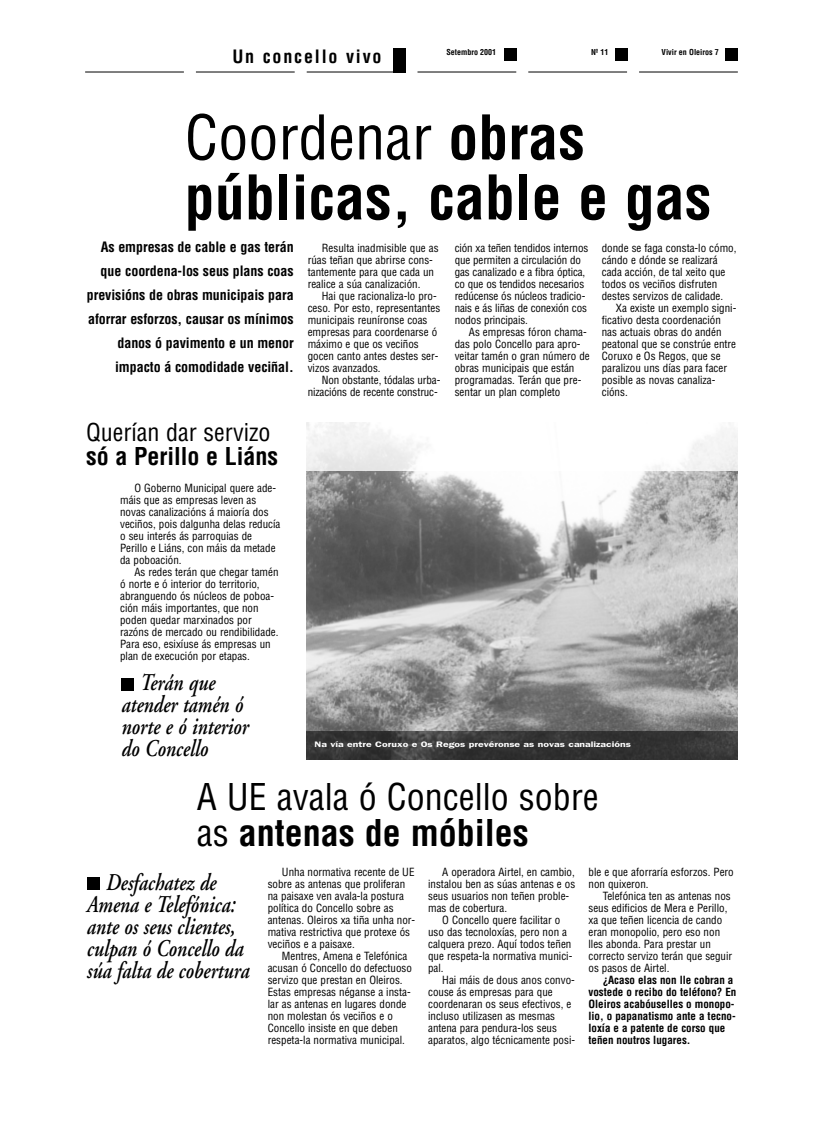
<style>
.page{position:relative;width:823px;height:1134px;background:#fff}
.page>*{position:absolute;margin:0;border:0;box-sizing:border-box;transform-origin:0 0}
.t1{font:700 condensed 60px/60px "Helvetica";color:#000}
.t2{font:condensed 36px/36px "Helvetica";color:#000}
.t3{font:italic 600 24px/22px "Adobe Garamond";color:#000;text-align:center;scale:.8 1}
.t4{font:condensed 24px "Helvetica";color:#000}
.t5{font:700 condensed 24px "Helvetica";color:#000}
.t6{font:700 condensed 18px "Helvetica";letter-spacing:.1em;color:#000}
.t7{font:700 condensed 14px/24px "Helvetica";letter-spacing:-.005em;color:#000;text-align:right}
.t8{font:condensed 11px/12px "Helvetica";color:#000}
.t9{font:700 condensed 11px/12px "Helvetica";color:#000}
.t10{font:600 8px "Franklin Gothic";color:#fff;scale:1.3 1}
.t11{font:700 condensed 8px "Helvetica";color:#000}
.s1{font-weight:400}
.s2{font-weight:700}
</style>
<div class="page">
<div style="left:725px;top:48px;width:12px;height:12px;background:#000"></div>
<div style="left:614px;top:48px;width:12px;height:12px;background:#000"></div>
<div style="left:504px;top:48px;width:12px;height:12px;background:#000"></div>
<hr style="left:417px;top:72px;width:99px;height:1px;background:#000">
<hr style="left:528px;top:72px;width:98px;height:1px;background:#000">
<hr style="left:638px;top:72px;width:99px;height:1px;background:#000">
<hr style="left:306px;top:72px;width:99px;height:1px;background:#000">
<hr style="left:196px;top:72px;width:98px;height:1px;background:#000">
<hr style="left:85px;top:72px;width:99px;height:1px;background:#000">
<div style="left:393px;top:48px;width:12px;height:24px;background:#000"></div>
<img style="left:306px;top:471px;width:431px;height:260px">
<img style="left:306px;top:731px;width:431px;height:29px">
<div style="left:87px;top:877px;width:12px;height:12px;background:#000"></div>
<div style="left:122px;top:678px;width:12px;height:12px;background:#000"></div>
<h3 class="t6" style="left:232px;top:46px;width:150px">Un concello vivo</h3>
<p class="t11" style="left:446px;top:48px;width:51px">Setembro 2001</p>
<p class="t11" style="left:590px;top:48px;width:19px">Nº 11</p>
<p class="t11" style="left:661px;top:48px;width:59px">Vivir en Oleiros 7</p>
<h1 class="t1" style="left:185px;top:109px;width:527px"><span class="s1">Coordenar</span> obras públicas, cable e gas</h1>
<p class="t7" style="left:87px;top:235px;width:208px">As empresas de cable e gas terán que coordena-los seus plans coas previsións de obras municipais para aforrar esforzos, causar os mínimos danos ó pavimento e un menor impacto á comodidade veciñal.</p>
<p class="t8" style="left:454px;top:242px;width:135px">ción xa teñen tendidos internos que permiten a circulación do gas canalizado e a fibra óptica, co que os tendidos necesarios redúcense ós núcleos tradicio&shy;nais e ás liñas de conexión cos nodos principais.</p>
<p class="t8" style="left:454px;top:326px;width:136px;text-indent:14px">As empresas fóron chama&shy;das polo Concello para apro&shy;veitar tamén o gran número de obras municipais que están programadas. Terán que pre&shy;sentar un plan completo</p>
<p class="t8" style="left:601px;top:242px;width:136px">donde se faga consta-lo cómo, cándo e dónde se realizará cada acción, de tal xeito que todos os veciños disfruten destes servizos de calidade.</p>
<p class="t8" style="left:601px;top:302px;width:136px;text-indent:14px">Xa existe un exemplo signi&shy;ficativo desta coordenación nas actuais obras do andén peatonal que se constrúe entre<br>Coruxo e Os Regos, que se paralizou uns días para facer posible as novas canaliza&shy;cións.</p>
<p class="t8" style="left:307px;top:242px;width:132px;text-indent:14px">Resulta inadmisible que as rúas teñan que abrirse cons&shy;tantemente para que cada un realice a súa canalización.</p>
<p class="t8" style="left:307px;top:290px;width:134px;text-indent:14px">Hai que racionaliza-lo pro&shy;ceso. Por esto, representantes municipais reuníronse coas empresas para coordenarse ó máximo e que os veciños gocen canto antes destes ser&shy;vizos avanzados.</p>
<p class="t8" style="left:307px;top:374px;width:134px;text-align:right">Non obstante, tódalas urba&shy;nizacións de recente construc-</p>
<h3 class="t4" style="left:86px;top:419px;width:186px">Querían dar servizo</h3>
<h3 class="t5" style="left:86px;top:443px;width:193px">só a Perillo e Liáns</h3>
<p class="t8" style="left:120px;top:482px;width:162px;text-indent:14px">O Goberno Municipal quere ade&shy;máis que as empresas leven as novas canalizacións á maioría dos veciños, pois dalgunha delas reducía o seu interés ás parroquias de<br>Perillo e Liáns, con máis da metade da poboación.</p>
<p class="t8" style="left:120px;top:566px;width:160px;text-indent:14px">As redes terán que chegar tamén ó norte e ó interior do territorio, abranguendo ós núcleos de poboa&shy;ción máis importantes, que non poden quedar marxinados por razóns de mercado ou rendibilidade.<br>Para eso, esixíuse ás empresas un plan de execución por etapas.</p>
<h3 class="t3" style="left:121px;top:673px;width:160px;text-align:left;text-indent:19px">Terán que atender tamén ó norte e ó interior do Concello</h3>
<p class="t10" style="left:314px;top:740px;width:245px">Na vía entre Coruxo e Os Regos prevéronse as novas canalizacións</p>
<h2 class="t2" style="left:197px;top:780px;width:403px">A UE avala ó Concello sobre as <span class="s2">antenas de móbiles</span></h2>
<h3 class="t3" style="left:86px;top:873px;width:205px">Desfachatez de<br>Amena e Telefónica: ante os seus clientes, culpan ó Concello da súa falta de cobertura</h3>
<p class="t8" style="left:267px;top:866px;width:149px;text-indent:14px">Unha normativa recente de UE sobre as antenas que proliferan na paisaxe ven avala-la postura política do Concello sobre as antenas. Oleiros xa tiña unha nor&shy;mativa restrictiva que protexe ós veciños e a paisaxe.</p>
<p class="t8" style="left:267px;top:950px;width:146px;text-indent:14px">Mentres, Amena e Telefónica acusan ó Concello do defectuoso servizo que prestan en Oleiros.<br>Estas empresas néganse a insta&shy;lar as antenas en lugares donde non molestan ós veciños e o<br>Concello insiste en que deben respeta-la normativa municipal.</p>
<p class="t8" style="left:428px;top:866px;width:148px;text-indent:14px">A operadora Airtel, en cambio, instalou ben as súas antenas e os seus usuarios non teñen proble&shy;mas de cobertura.</p>
<p class="t8" style="left:428px;top:914px;width:146px;text-indent:14px">O Concello quere facilitar o uso das tecnoloxías, pero non a calquera prezo. Aquí todos teñen que respeta-la normativa munici&shy;pal.</p>
<p class="t8" style="left:428px;top:974px;width:148px;text-indent:14px">Hai máis de dous anos convo&shy;couse ás empresas para que coordenaran os seus efectivos, e incluso utilizasen as mesmas antena para pendura-los seus aparatos, algo técnicamente posi-</p>
<p class="t8" style="left:588px;top:866px;width:147px">ble e que aforraría esforzos. Pero non quixeron.</p>
<p class="t8" style="left:588px;top:890px;width:145px;text-indent:14px">Telefónica ten as antenas nos seus edificios de Mera e Perillo, xa que teñen licencia de cando eran monopolio, pero eso non lles abonda. Para prestar un correcto servizo terán que seguir os pasos de Airtel.</p>
<p class="t9" style="left:588px;top:974px;width:149px;text-indent:14px">¿Acaso elas non lle cobran a vostede o recibo do teléfono? En<br>Oleiros acabóuselles o monopo&shy;lio, o papanatismo ante a tecno&shy;loxía e a patente de corso que teñen noutros lugares.</p>
</div>
